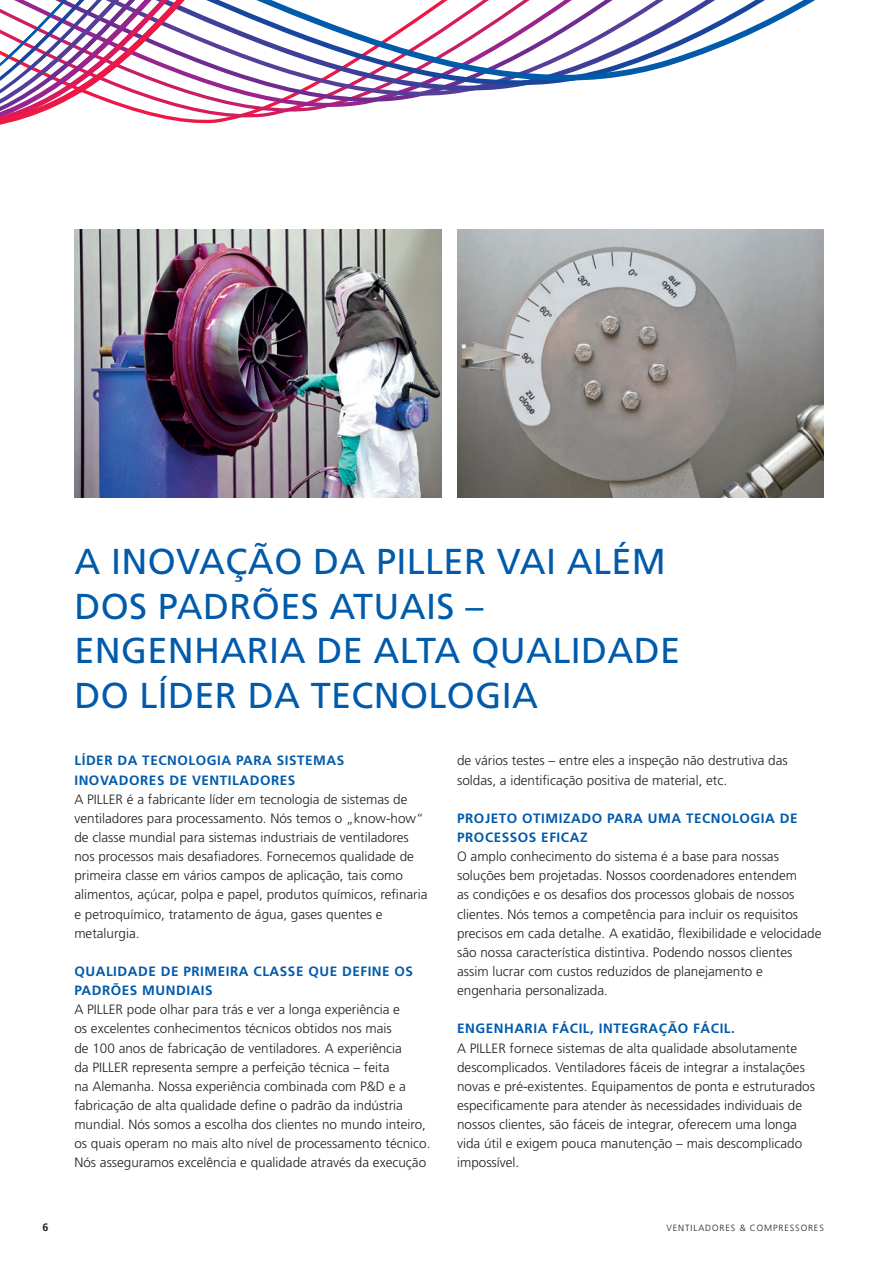
<style>
.page{position:relative;width:893px;height:1263px;background:#fff}
.page>*{position:absolute;margin:0;border:0;box-sizing:border-box;transform-origin:0 0}
.HEADLINE_BLAU{font:36px/44.7px "Frutiger";letter-spacing:.01em;color:#015aaa}
.Copy_45_light_schwar{font:300 13.5px/19.2px "Frutiger";color:#231f20}
.COPYHEAD_BLAU{font:700 13.5px/19.2px "Frutiger";letter-spacing:.04em;color:#015aaa}
.Pagina{font:700 10.8px "Frutiger";color:#231f20}
.Kolumnentitel{font:300 9px "Frutiger";letter-spacing:.1em;color:#231f20}
</style>
<div class="page">
<svg style="left:0;top:0;width:815px;height:125px"></svg>
<svg style="left:4px;top:0;width:190px;height:96px"></svg>
<img style="left:457px;top:230px;width:367px;height:267px">
<img style="left:74px;top:230px;width:367px;height:267px">
<p class="HEADLINE_BLAU" style="left:74px;top:539px;width:607px">A INOVAÇÃO DA PILLER VAI ALÉM<br>DOS PADRÕES ATUAIS –<br>ENGENHARIA DE ALTA QUALIDADE<br>DO LÍDER DA TECNOLOGIA</p>
<p class="COPYHEAD_BLAU" style="left:74px;top:751px;width:271px">LÍDER DA TECNOLOGIA PARA SISTEMAS<br>INOVADORES DE VENTILADORES</p>
<p class="Copy_45_light_schwar" style="left:74px;top:789px;width:355px">A PILLER é a fabricante líder em tecnologia de sistemas de ventiladores para processamento. Nós temos o „know-how“ de classe mundial para sistemas industriais de ventiladores nos processos mais desafiadores. Fornecemos qualidade de primeira classe em vários campos de aplicação, tais como alimentos, açúcar, polpa e papel, produtos químicos, refinaria e petroquímico, tratamento de água, gases quentes e metalurgia.</p>
<p class="COPYHEAD_BLAU" style="left:74px;top:961px;width:340px">QUALIDADE DE PRIMEIRA CLASSE QUE DEFINE OS<br>PADRÕES MUNDIAIS</p>
<p class="Copy_45_light_schwar" style="left:74px;top:1000px;width:358px">A PILLER pode olhar para trás e ver a longa experiência e<br>os excelentes conhecimentos técnicos obtidos nos mais<br>de 100 anos de fabricação de ventiladores. A experiência<br>da PILLER representa sempre a perfeição técnica – feita<br>na Alemanha. Nossa experiência combinada com P&amp;D e a fabricação de alta qualidade define o padrão da indústria mundial. Nós somos a escolha dos clientes no mundo inteiro, os quais operam no mais alto nível de processamento técnico.<br>Nós asseguramos excelência e qualidade através da execução</p>
<p class="Copy_45_light_schwar" style="left:457px;top:751px;width:332px">de vários testes – entre eles a inspeção não destrutiva das soldas, a identificação positiva de material, etc.</p>
<p class="COPYHEAD_BLAU" style="left:457px;top:808px;width:342px">PROJETO OTIMIZADO PARA UMA TECNOLOGIA DE<br>PROCESSOS EFICAZ</p>
<p class="Copy_45_light_schwar" style="left:457px;top:847px;width:366px">O amplo conhecimento do sistema é a base para nossas soluções bem projetadas. Nossos coordenadores entendem<br>as condições e os desafios dos processos globais de nossos clientes. Nós temos a competência para incluir os requisitos precisos em cada detalhe. A exatidão, flexibilidade e velocidade são nossa característica distintiva. Podendo nossos clientes assim lucrar com custos reduzidos de planejamento e engenharia personalizada.</p>
<p class="COPYHEAD_BLAU" style="left:457px;top:1019px;width:279px">ENGENHARIA FÁCIL, INTEGRAÇÃO FÁCIL.</p>
<p class="Copy_45_light_schwar" style="left:457px;top:1038px;width:359px">A PILLER fornece sistemas de alta qualidade absolutamente descomplicados. Ventiladores fáceis de integrar a instalações novas e pré-existentes. Equipamentos de ponta e estruturados especificamente para atender às necessidades individuais de nossos clientes, são fáceis de integrar, oferecem uma longa vida útil e exigem pouca manutenção – mais descomplicado impossível.</p>
<p class="Pagina" style="left:43px;top:1221px;width:8px">6</p>
<p class="Kolumnentitel" style="left:666px;top:1223px;width:159px">VENTILADORES &amp; COMPRESSORES</p>
</div>
